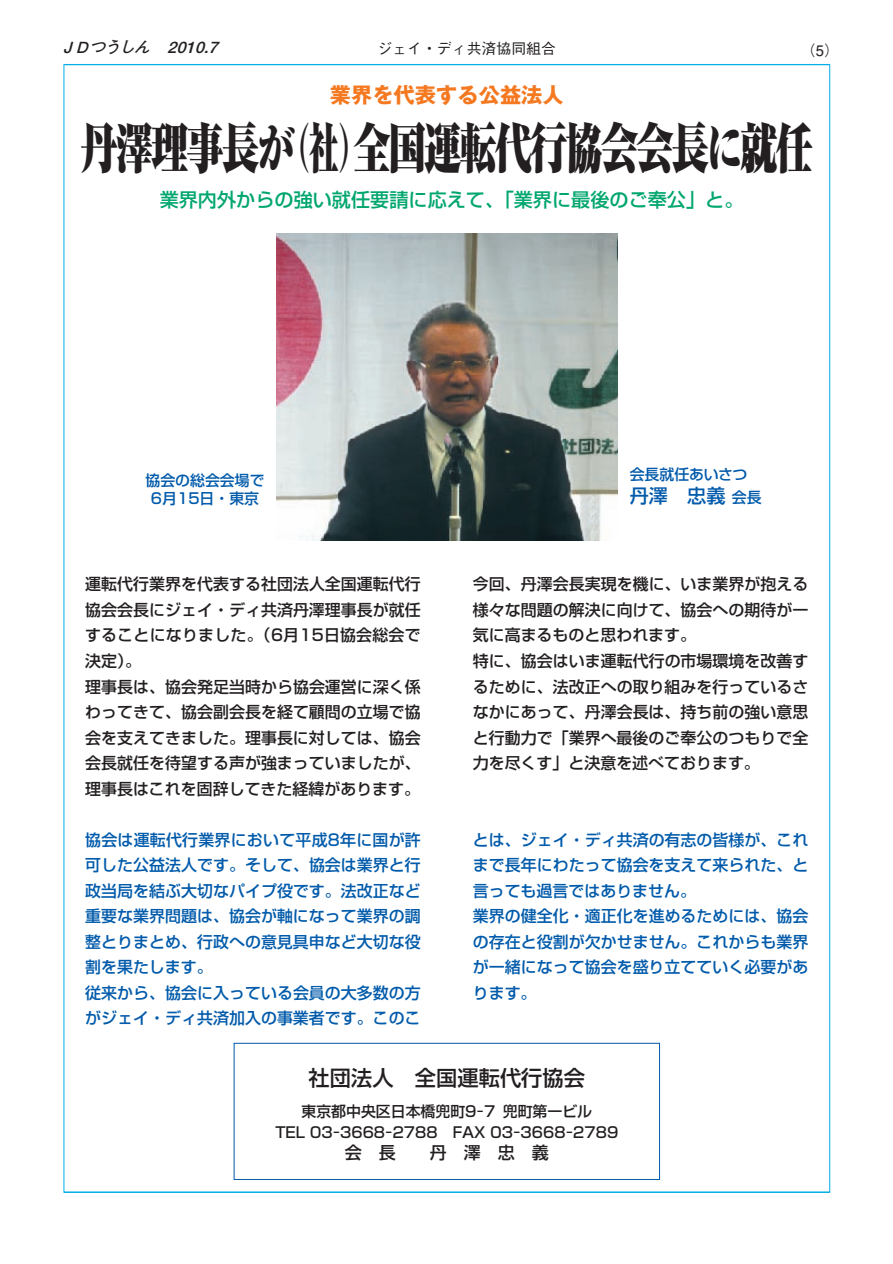
<style>
.page{position:relative;width:893px;height:1264px;background:#fff}
.page>*{position:absolute;margin:0;border:0;box-sizing:border-box;transform-origin:0 0}
.t1{font:900 53.1px "Ryumin";letter-spacing:-.05em;color:#231f20;scale:.7 1}
.t2{font:500 21.3px "Shin Go";color:#231f20}
.t3{font:700 21.3px "Gothic MB101";color:#f47921}
.t4{font:500 19.2px "Shin Go";color:#00a66e}
.t5{font:500 19.2px "Shin Go";color:#015aaa}
.t6{font:500 16.95px "Shin Go";color:#231f20}
.t7{font:500 15.9px/25.5px "Shin Go";color:#231f20}
.t8{font:500 15.9px/25.5px "Shin Go";color:#015aaa}
.t9{font:italic 700 15.9px "Futo Go B101";color:#231f20;scale:1.04 1}
.t10{font:500 14.85px/21.3px "Shin Go";color:#231f20;text-align:center}
.t11{font:500 14.85px/17.9px "Shin Go";color:#015aaa;text-align:center}
.t12{font:500 14.85px "Gothic BBB";color:#231f20}
.s1{font-size:14.85px}
</style>
<div class="page">
<img style="left:277px;top:234px;width:340px;height:306px">
<div style="left:234px;top:1042px;width:425px;height:137px;border:1px solid #015aaa"></div>
<hr style="left:64px;top:64px;width:765px;height:1px;background:#03ade5">
<hr style="left:64px;top:1191px;width:765px;height:1px;background:#03ade5">
<p class="t9" style="left:59px;top:38px;width:159px">ＪＤつうしん 2010.7</p>
<p class="t12" style="left:377px;top:40px;width:180px">ジェイ・ディ共済協同組合</p>
<p class="t12" style="left:800px;top:42px;width:40px">（5）</p>
<h2 class="t3" style="left:330px;top:79px;width:235px">業界を代表する公益法人</h2>
<h1 class="t1" style="left:81px;top:113px;width:1047px">丹澤理事長が（社）全国運転代行協会会長に就任</h1>
<p class="t4" style="left:160px;top:187px;width:585px">業界内外からの強い就任要請に応えて、「業界に最後のご奉公」と。</p>
<p class="t11" style="left:145px;top:470px;width:121px">協会の総会会場で<br>6月15日・東京</p>
<p class="t11" style="left:629px;top:464px;width:119px">会長就任あいさつ</p>
<p class="t5" style="left:629px;top:483px;width:133px">丹澤　忠義 <span class="s1">会長</span></p>
<p class="t7" style="left:85px;top:570px;width:337px">運転代行業界を代表する社団法人全国運転代行協会会長にジェイ・ディ共済丹澤理事長が就任することになりました。（6月15日協会総会で決定）。<br>理事長は、協会発足当時から協会運営に深く係わってきて、協会副会長を経て顧問の立場で協会を支えてきました。理事長に対しては、協会会長就任を待望する声が強まっていましたが、理事長はこれを固辞してきた経緯があります。</p>
<p class="t7" style="left:473px;top:570px;width:337px">今回、丹澤会長実現を機に、いま業界が抱える様々な問題の解決に向けて、協会への期待が一気に高まるものと思われます。<br>特に、協会はいま運転代行の市場環境を改善するために、法改正への取り組みを行っているさなかにあって、丹澤会長は、持ち前の強い意思と行動力で「業界へ最後のご奉公のつもりで全力を尽くす」と決意を述べております。</p>
<p class="t8" style="left:85px;top:826px;width:337px">協会は運転代行業界において平成8年に国が許可した公益法人です。そして、協会は業界と行政当局を結ぶ大切なパイプ役です。法改正など重要な業界問題は、協会が軸になって業界の調整とりまとめ、行政への意見具申など大切な役割を果たします。<br>従来から、協会に入っている会員の大多数の方がジェイ・ディ共済加入の事業者です。このこ</p>
<p class="t8" style="left:473px;top:826px;width:337px">とは、ジェイ・ディ共済の有志の皆様が、これまで長年にわたって協会を支えて来られた、と言っても過言ではありません。<br>業界の健全化・適正化を進めるためには、協会の存在と役割が欠かせません。これからも業界が一緒になって協会を盛り立てていく必要があります。</p>
<h2 class="t2" style="left:308px;top:1063px;width:278px">社団法人　全国運転代行協会</h2>
<p class="t10" style="left:275px;top:1099px;width:344px">東京都中央区日本橋兜町9－7 兜町第一ビル<br>TEL 03－3668－2788　FAX 03－3668－2789</p>
<p class="t6" style="left:345px;top:1141px;width:206px">会　長　　丹　澤　忠　義</p>
</div>
